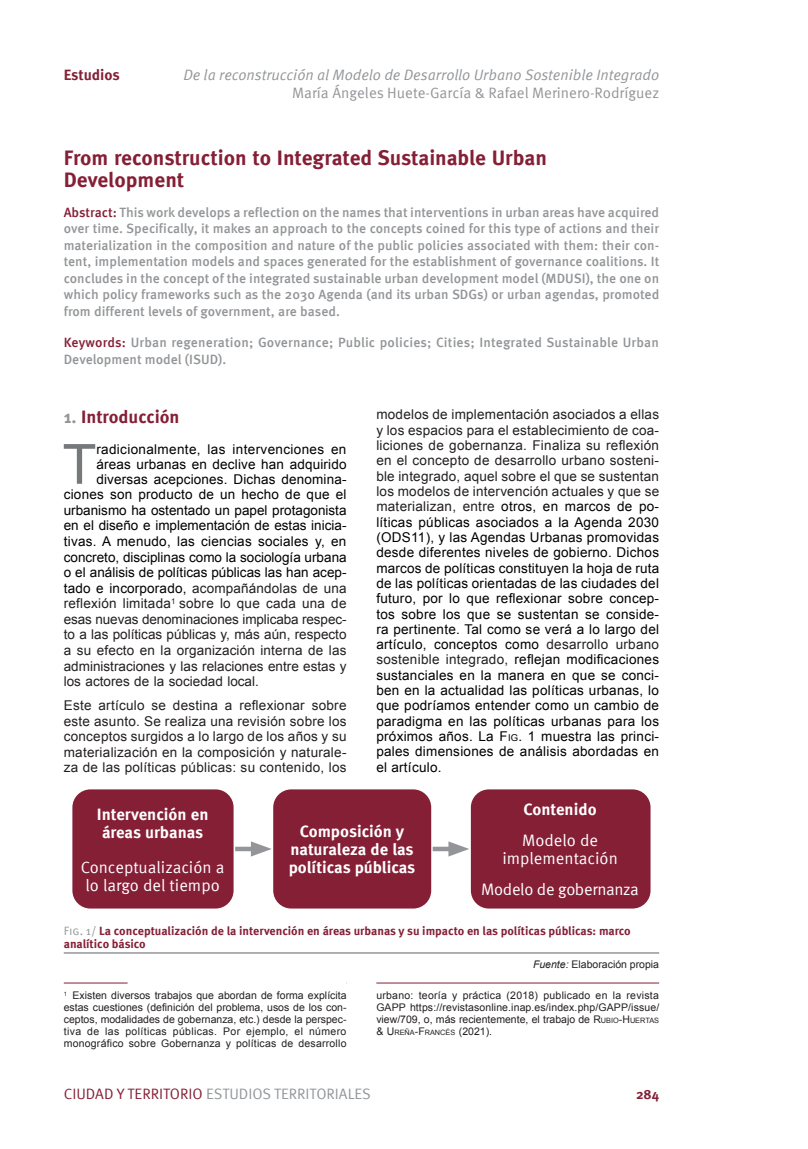
<style>
.page{position:relative;width:808px;height:1149px;background:#fff}
.page>*{position:absolute;margin:0;border:0;box-sizing:border-box;transform-origin:0 0}
.t1{font:55.35px "Arial";color:#75797b}
.t2{font:700 21px/22.5px "Meta Pro";color:#851f36}
.t3{font:700 18px "Meta Pro";color:#851f36}
.t4{font:700 16.5px/18px "Meta Pro";color:#fff;text-align:center}
.t5{font:16.5px/18px "Meta Pro";color:#fff}
.t6{font:16.5px "Meta Pro";letter-spacing:-.02em;color:#fff}
.t7{font:15px "Meta Pro";color:#939598}
.t8{font:italic 15px "Meta Pro";color:#939598}
.t9{font:700 15px "Meta Pro";letter-spacing:-.005em;color:#851f36}
.t10{font:13.5px/15.3px "Arial";letter-spacing:.01em;color:#000001;text-align:justify}
.t11{font:500 13.5px/16.5px "Meta Pro";color:#939598;text-align:justify}
.t12{font:13.5px/15.6px "Arial";letter-spacing:.01em;color:#231f20;text-align:justify}
.t13{font:13.5px "Arial";letter-spacing:-.01em;color:#231f20}
.t14{font:700 13.5px "Meta Pro";color:#851f36}
.t15{font:700 12px/13.2px "Meta Pro";color:#851f36}
.t16{font:10.5px/12px "Arial";letter-spacing:.01em;color:#231f20;text-align:justify}
.t17{font:7.35px "Arial";color:#231f20}
.s1{color:#851f36}
.s2{color:#939598}
.s3{color:#000001}
.s4{color:#231f20}
.s5{font-style:inherit}
.s6{font-size:9.45px}
.s7{font-weight:400;color:#939598}
.s8{font-style:italic}
.s9{font-size:7.35px}
.s10{font-size:10.5px}
</style>
<div class="page">
<div style="left:72px;top:789px;width:162px;height:119px;background:#851f36;border-radius:18px"></div>
<div style="left:273px;top:789px;width:158px;height:119px;background:#851f36;border-radius:18px"></div>
<div style="left:471px;top:789px;width:179px;height:119px;background:#851f36;border-radius:18px"></div>
<div style="left:235px;top:846px;width:24px;height:5px;background:#939598"></div>
<svg style="left:251px;top:841px;width:21px;height:15px"></svg>
<div style="left:433px;top:846px;width:24px;height:5px;background:#939598"></div>
<svg style="left:448px;top:841px;width:21px;height:15px"></svg>
<hr style="left:64px;top:951px;width:595px;height:2px;background:#939598">
<hr style="left:64px;top:982px;width:283px;height:1px;background:#851f36">
<hr style="left:128px;top:980px;width:219px;height:4px;background:#fff">
<hr style="left:376px;top:982px;width:283px;height:1px;background:#851f36">
<p class="t9" style="left:64px;top:63px;width:58px">Estudios</p>
<p class="t8" style="left:183px;top:64px;width:477px">De la reconstrucción al Modelo de Desarrollo Urbano Sostenible Integrado</p>
<p class="t7" style="left:292px;top:82px;width:369px">María Ángeles Huete-García &amp; Rafael Merinero-Rodríguez</p>
<h2 class="t2" style="left:64px;top:145px;width:485px">From reconstruction to Integrated Sustainable Urban<br>Development</h2>
<p class="t11" style="left:64px;top:203px;width:597px"><span class="s1">Abstract:</span> This work develops a reflection on the names that interventions in urban areas have acquired over time. Specifically, it makes an approach to the concepts coined for this type of actions and their materialization in the composition and nature of the public policies associated with them: their con&shy;tent, implementation models and spaces generated for the establishment of governance coalitions. It concludes in the concept of the integrated sustainable urban development model (MDUSI), the one on which policy frameworks such as the 2030 Agenda (and its urban SDGs) or urban agendas, promoted from different levels of government, are based.</p>
<p class="t11" style="left:64px;top:333px;width:597px"><span class="s1">Keywords:</span> Urban regeneration; Governance; Public policies; Cities; Integrated Sustainable Urban<br>Development model (ISUD).</p>
<h3 class="t3" style="left:64px;top:403px;width:117px"><span class="s2">1.</span> Introducción</h3>
<h1 class="t1" style="left:62px;top:428px;width:35px">T</h1>
<p class="t10" style="left:96px;top:441px;width:252px">radicionalmente, las intervenciones en</p>
<p class="t10" style="left:96px;top:456px;width:252px">áreas urbanas en declive han adquirido</p>
<p class="t10" style="left:96px;top:471px;width:252px">diversas acepciones. Dichas denomina-</p>
<p class="t10" style="left:64px;top:487px;width:284px">ciones son producto de un hecho de que el</p>
<p class="t10" style="left:64px;top:502px;width:284px">urbanismo ha ostentado un papel protagonista</p>
<p class="t10" style="left:64px;top:518px;width:284px">en el diseño e implementación de estas inicia-</p>
<p class="t10" style="left:64px;top:533px;width:284px">tivas. A menudo, las ciencias sociales y, en</p>
<p class="t10" style="left:64px;top:549px;width:284px">concreto, disciplinas como la sociología urbana</p>
<p class="t10" style="left:64px;top:564px;width:284px">o el análisis de políticas públicas las han acep-</p>
<p class="t12" style="left:64px;top:580px;width:284px"><span class="s3">tado e incorporado,</span> acompañándolas de una</p>
<p class="t12" style="left:64px;top:595px;width:284px">reflexión limitada<sup>1</sup> sobre lo que cada una de</p>
<p class="t13" style="left:64px;top:610px;width:284px">esas nuevas denominaciones implicaba respec-</p>
<p class="t12" style="left:64px;top:626px;width:284px">to a las políticas públicas y, más aún, respecto</p>
<p class="t12" style="left:64px;top:642px;width:284px">a su efecto en la organización interna de las</p>
<p class="t12" style="left:64px;top:658px;width:284px">administraciones y las relaciones entre estas y</p>
<p class="t12" style="left:64px;top:673px;width:197px">los actores de la sociedad local.</p>
<p class="t12" style="left:64px;top:697px;width:284px">Este artículo se destina a reflexionar sobre este asunto. Se realiza una revisión sobre los conceptos surgidos a lo largo de los años y su materialización en la composición y naturale&shy;za de las políticas públicas: su contenido, los</p>
<p class="t10" style="left:376px;top:407px;width:284px"><span class="s4">modelos de implementación asociados a ellas y los espacios para el establecimiento de coa&shy;liciones de gobernanza. Finaliza su reflexión en el concepto de desarrollo urbano sosteni&shy;ble integrado, aquel sobre el que se sustentan los modelos de intervención actuales y que se materializan, entre</span> otros, en marcos de po&shy;líticas públicas asociados a la Agenda 2030 (ODS11), y las Agendas Urbanas promovidas desde diferentes niveles de gobierno. Dichos marcos de políticas constituyen la hoja de ruta de las políticas orientadas de las ciudades del futuro, por lo que reflexionar sobre concep&shy;tos sobre los que se sustentan se conside&shy;ra pertinente. Tal como se verá a lo largo del artículo, conceptos como <span class="s4">desarrollo urbano sostenible integrado,</span> reflejan modificaciones sustanciales en la manera en que se conci&shy;ben en la actualidad las políticas urbanas, lo que podríamos entender como un cambio de paradigma en las políticas urbanas para los próximos años. La <span class="s5">F</span><span class="s6">IG</span>. 1 muestra las princi&shy;pales dimensiones de análisis abordadas en el artículo.</p>
<p class="t4" style="left:524px;top:799px;width:75px">Contenido</p>
<p class="t5" style="left:502px;top:830px;width:117px;text-align:center">Modelo de implementación</p>
<p class="t6" style="left:481px;top:876px;width:159px">Modelo de gobernanza</p>
<p class="t15" style="left:64px;top:922px;width:568px"><span class="s7">Fig. 1/</span> La conceptualización de la intervención en áreas urbanas y su impacto en las políticas públicas: marco analítico básico</p>
<p class="t16" style="left:533px;top:958px;width:128px"><span class="s8">Fuente:</span> Elaboración propia</p>
<p class="t16" style="left:64px;top:989px;width:284px"><sup>1</sup> Existen diversos trabajos que abordan de forma explícita estas cuestiones (definición del problema, usos de los con&shy;ceptos, modalidades de gobernanza, etc.) desde la perspec&shy;tiva de las políticas públicas. Por ejemplo, el número monográfico sobre Gobernanza y políticas de desarrollo</p>
<p class="t16" style="left:376px;top:989px;width:284px">urbano: teoría y práctica (2018) publicado en la revista GAPP https://revistasonline.inap.es/index.php/GAPP/issue/ view/709, o, más recientemente, el trabajo de <span class="s5">R</span><span class="s9">UBIO</span><span class="s5">-H</span><span class="s9">UERTAS</span></p>
<p class="t4" style="left:97px;top:803px;width:113px">Intervención en áreas urbanas</p>
<p class="t5" style="left:81px;top:856px;width:145px">Conceptualización a lo largo del tiempo</p>
<p class="t4" style="left:289px;top:821px;width:128px">Composición y naturaleza de las políticas públicas</p>
<p class="t17" style="left:376px;top:1027px;width:117px"><span class="s10">&amp; U</span> REÑA<span class="s10">-F</span>RANCÉS <span class="s10">(2021).</span></p>
<p class="t7" style="left:64px;top:1082px;width:309px"><span class="s1">CIUDAD Y TERRITORIO</span> ESTUDIOS TERRITORIALES</p>
<p class="t14" style="left:636px;top:1083px;width:25px">284</p>
</div>
